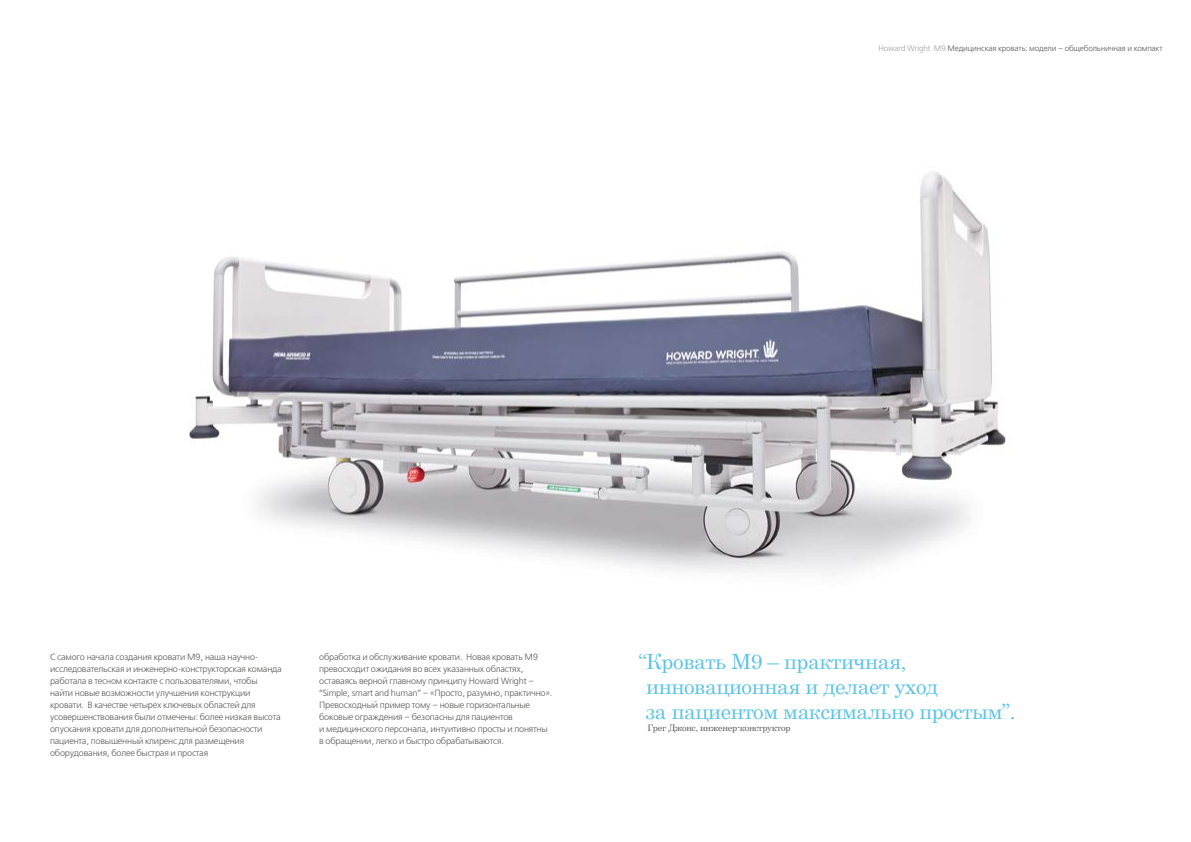
<style>
.page{position:relative;width:1191px;height:842px;background:#fff}
.page>*{position:absolute;margin:0;border:0;box-sizing:border-box;transform-origin:0 0}
.t1{font:21px/25px "Century";letter-spacing:-.02em;color:#5ac3e3}
.t2{font:9px/12px "Free Set C";letter-spacing:-.025em;color:#575756}
.t3{font:9px "Century";letter-spacing:-.025em;color:#575756}
.t4{font:8px "Free Set C";letter-spacing:-.02em;color:#575756}
.s1{color:#9d9d9c}
</style>
<div class="page">
<img style="left:189px;top:171px;width:817px;height:402px">
<p class="t4" style="left:878px;top:44px;width:286px"><span class="s1">Howard Wright M9</span> Медицинская кровать: модели – общебольничная и компакт</p>
<p class="t2" style="left:50px;top:651px;width:233px">С самого начала создания кровати М9, наша научно&shy;исследовательская и инженерно-конструкторская команда работала в тесном контакте с пользователями, чтобы найти новые возможности улучшения конструкции кровати. В качестве четырех ключевых областей для усовершенствования были отмечены: более низкая высота опускания кровати для дополнительной безопасности пациента, повышенный клиренс для размещения оборудования, более быстрая и простая</p>
<p class="t2" style="left:319px;top:651px;width:235px">обработка и обслуживание кровати. Новая кровать М9 превосходит ожидания во всех указанных областях, оставаясь верной главному принципу Howard Wright – “Simple, smart and human” – «Просто, разумно, практично».<br>Превосходный пример тому – новые горизонтальные боковые ограждения – безопасны для пациентов<br>и медицинского персонала, интуитивно просты и понятны в обращении, легко и быстро обрабатываются.</p>
<h1 class="t1" style="left:645px;top:647px;width:372px;text-indent:-7px">“Кровать М9 – практичная, инновационная и делает уход<br>за пациентом максимально простым”.</h1>
<p class="t3" style="left:647px;top:720px;width:144px">Грег Джонс, инженер-конструктор</p>
</div>
